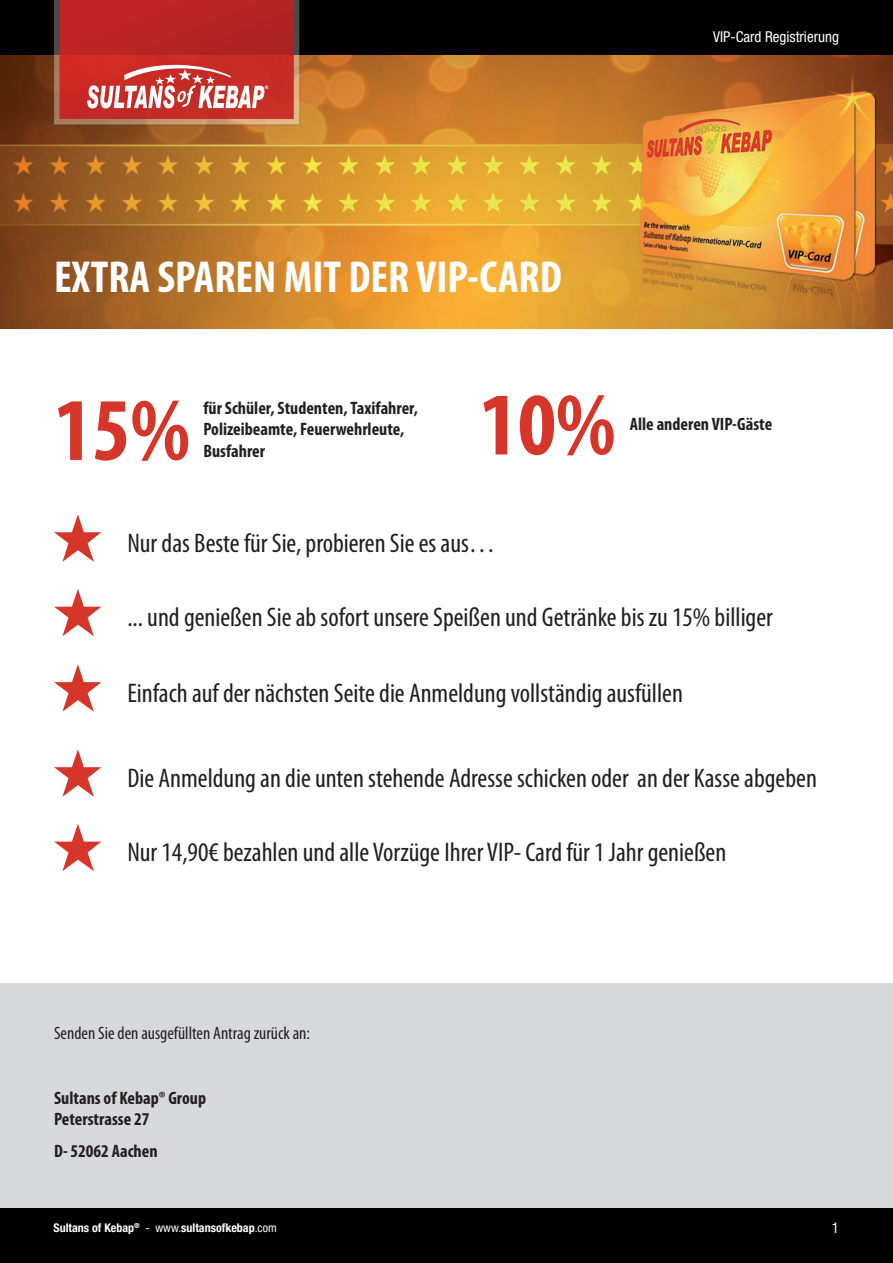
<style>
.page{position:relative;width:893px;height:1263px;background:#fff}
.page>*{position:absolute;margin:0;border:0;box-sizing:border-box;transform-origin:0 0}
.t1{font:700 condensed 90px "Myriad Pro";color:#d53629}
.t2{font:700 condensed 45px "Myriad Pro";color:#fff}
.t3{font:condensed 27px "Myriad Pro";color:#231f20}
.t4{font:700 condensed 18px/21.6px "Myriad Pro";color:#231f20}
.t5{font:condensed 18px "Myriad Pro";color:#231f20}
.t6{font:condensed 15px "Helvetica Neue LT Pro";color:#fff}
.t7{font:700 condensed 12px "Helvetica Neue LT Pro";color:#fff}
.t8{font:900 4.8px "Arial";color:#fff}
.s1{font-weight:400}
</style>
<div class="page">
<div style="left:0;top:983px;width:893px;height:226px;background:#d8d9db"></div>
<img style="left:0;top:55px;width:893px;height:274px">
<svg style="left:54px;top:514px;width:47px;height:48px"></svg>
<svg style="left:54px;top:664px;width:47px;height:48px"></svg>
<svg style="left:54px;top:749px;width:47px;height:48px"></svg>
<svg style="left:54px;top:824px;width:47px;height:47px"></svg>
<svg style="left:54px;top:589px;width:47px;height:47px"></svg>
<div style="left:0;top:0;width:893px;height:55px;background:#000"></div>
<div style="left:0;top:1209px;width:893px;height:54px;background:#000"></div>
<img style="left:38px;top:0;width:280px;height:134px">
<svg style="left:87px;top:64px;width:177px;height:44px"></svg>
<p class="t8" style="left:265px;top:84px;width:5px">®</p>
<p class="t6" style="left:713px;top:28px;width:127px">VIP-Card Registrierung</p>
<h2 class="t2" style="left:54px;top:249px;width:509px">EXTRA SPAREN MIT DER VIP-CARD</h2>
<h1 class="t1" style="left:54px;top:374px;width:137px">15%</h1>
<p class="t4" style="left:203px;top:397px;width:216px">für Schüler, Studenten, Taxifahrer,<br>Polizeibeamte, Feuerwehrleute,<br>Busfahrer</p>
<h1 class="t1" style="left:479px;top:368px;width:137px">10%</h1>
<p class="t4" style="left:630px;top:413px;width:144px">Alle anderen VIP-Gäste</p>
<p class="t3" style="left:127px;top:526px;width:370px">Nur das Beste für Sie, probieren Sie es aus…</p>
<p class="t3" style="left:127px;top:601px;width:647px">... und genießen Sie ab sofort unsere Speißen und Getränke bis zu 15% billiger</p>
<p class="t3" style="left:127px;top:676px;width:557px">Einfach auf der nächsten Seite die Anmeldung vollständig ausfüllen</p>
<p class="t3" style="left:127px;top:761px;width:691px">Die Anmeldung an die unten stehende Adresse schicken oder an der Kasse abgeben</p>
<p class="t3" style="left:127px;top:836px;width:600px">Nur 14,90€ bezahlen und alle Vorzüge Ihrer VIP- Card für 1 Jahr genießen</p>
<p class="t5" style="left:54px;top:1022px;width:258px">Senden Sie den ausgefüllten Antrag zurück an:</p>
<p class="t4" style="left:54px;top:1087px;width:154px">Sultans of Kebap® Group<br>Peterstrasse 27</p>
<p class="t4" style="left:54px;top:1140px;width:105px">D- 52062 Aachen</p>
<p class="t7" style="left:54px;top:1220px;width:225px">Sultans of Kebap<sup>®</sup> <span class="s1">- www.</span>sultansofkebap<span class="s1">.com</span></p>
<p class="t6" style="left:832px;top:1219px;width:9px">1</p>
</div>
